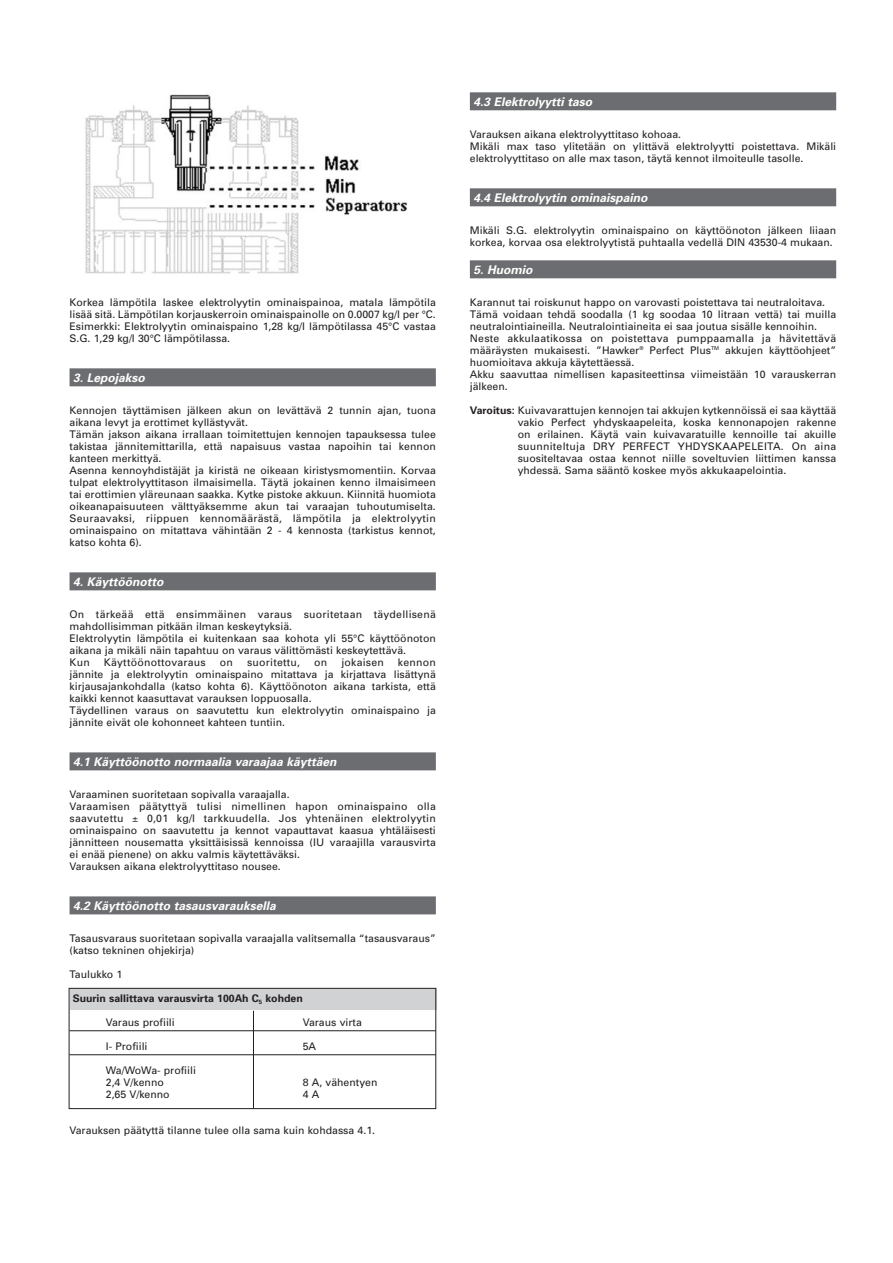
<style>
.page{position:relative;width:893px;height:1263px;background:#fff}
.page>*{position:absolute;margin:0;border:0;box-sizing:border-box;transform-origin:0 0}
.t1{font:italic 700 12px "Univers";color:#fff}
.t2{font:10.5px/12px "Univers";color:#231f20}
.t3{font:700 10.5px "Univers";color:#231f20}
.t4{font:10.5px "Univers";letter-spacing:.02em;color:#231f20}
.s1{font-weight:700}
</style>
<div class="page">
<div style="left:70px;top:988px;width:366px;height:22px;background:#d1d2d4"></div>
<div style="left:69px;top:988px;width:367px;height:121px;border:1px solid #231f20"></div>
<div style="left:70px;top:368px;width:366px;height:18px;background:#6c6d70"></div>
<div style="left:70px;top:572px;width:366px;height:18px;background:#6c6d70"></div>
<div style="left:70px;top:752px;width:366px;height:18px;background:#6c6d70"></div>
<div style="left:70px;top:896px;width:366px;height:18px;background:#6c6d70"></div>
<hr style="left:70px;top:1030px;width:366px;height:1px;background:#231f20">
<hr style="left:70px;top:1054px;width:366px;height:1px;background:#231f20">
<div style="left:470px;top:92px;width:366px;height:18px;background:#6c6d70"></div>
<div style="left:470px;top:188px;width:366px;height:18px;background:#6c6d70"></div>
<div style="left:470px;top:260px;width:366px;height:18px;background:#6c6d70"></div>
<hr style="left:253px;top:1011px;width:1px;height:97px;background:#231f20">
<img style="left:85px;top:94px;width:323px;height:180px">
<p class="t2" style="left:70px;top:297px;width:368px;text-align:justify">Korkea lämpötila laskee elektrolyytin ominaispainoa, matala lämpötila lisää sitä. Lämpötilan korjauskerroin ominaispainolle on 0.0007 kg/l per °C.<br>Esimerkki: Elektrolyytin ominaispaino 1,28 kg/l lämpötilassa 45°C vastaa S.G. 1,29 kg/l 30°C lämpötilassa.</p>
<p class="t1" style="left:73px;top:373px;width:73px">3. Lepojakso</p>
<p class="t2" style="left:70px;top:405px;width:368px">Kennojen täyttämisen jälkeen akun on levättävä 2 tunnin ajan, tuona aikana levyt ja erottimet kyllästyvät.<br>Tämän jakson aikana irrallaan toimitettujen kennojen tapauksessa tulee takistaa jännitemittarilla, että napaisuus vastaa napoihin tai kennon kanteen merkittyä.<br>Asenna kennoyhdistäjät ja kiristä ne oikeaan kiristysmomentiin. Korvaa tulpat elektrolyyttitason ilmaisimella. Täytä jokainen kenno ilmaisimeen tai erottimien yläreunaan saakka. Kytke pistoke akkuun. Kiinnitä huomiota oikeanapaisuuteen välttyäksemme akun tai varaajan tuhoutumiselta.<br>Seuraavaksi, riippuen kennomäärästä, lämpötila ja elektrolyytin ominaispaino on mitattava vähintään 2 - 4 kennosta (tarkistus kennot, katso kohta 6).</p>
<p class="t1" style="left:73px;top:577px;width:92px">4. Käyttöönotto</p>
<p class="t2" style="left:70px;top:609px;width:368px">On tärkeää että ensimmäinen varaus suoritetaan täydellisenä mahdollisimman pitkään ilman keskeytyksiä.<br>Elektrolyytin lämpötila ei kuitenkaan saa kohota yli 55°C käyttöönoton aikana ja mikäli näin tapahtuu on varaus välittömästi keskeytettävä.<br>Kun</p>
<p class="t2" style="left:70px;top:657px;width:368px;text-indent:328px">kennon jännite ja elektrolyytin ominaispaino mitattava ja kirjattava lisättynä kirjausajankohdalla (katso kohta 6). Käyttöönoton aikana tarkista, että kaikki kennot kaasuttavat varauksen loppuosalla.<br>Täydellinen varaus on saavutettu kun elektrolyytin ominaispaino ja jännite eivät ole kohonneet kahteen tuntiin.</p>
<p class="t1" style="left:73px;top:757px;width:265px">4.1 Käyttöönotto normaalia varaajaa käyttäen</p>
<p class="t2" style="left:70px;top:789px;width:368px">Varaaminen suoritetaan sopivalla varaajalla.<br>Varaamisen päätyttyä tulisi nimellinen hapon ominaispaino olla saavutettu ± 0,01 kg/l tarkkuudella. Jos yhtenäinen elektrolyytin ominaispaino on saavutettu ja kennot vapauttavat kaasua yhtäläisesti jännitteen nousematta yksittäisissä kennoissa (IU varaajilla varausvirta ei enää pienene) on akku valmis käytettäväksi.<br>Varauksen aikana elektrolyyttitaso nousee.</p>
<p class="t1" style="left:73px;top:901px;width:204px">4.2 Käyttöönotto tasausvarauksella</p>
<p class="t2" style="left:70px;top:933px;width:368px">Tasausvaraus suoritetaan sopivalla varaajalla valitsemalla “tasausvaraus” (katso tekninen ohjekirja)</p>
<p class="t2" style="left:70px;top:969px;width:54px">Taulukko 1</p>
<p class="t3" style="left:73px;top:994px;width:232px">Suurin sallittava varausvirta 100Ah C<sub>5</sub> kohden</p>
<p class="t2" style="left:106px;top:1017px;width:70px">Varaus profiili</p>
<p class="t2" style="left:303px;top:1017px;width:61px">Varaus virta</p>
<p class="t2" style="left:106px;top:1041px;width:43px">I- Profiili</p>
<p class="t2" style="left:303px;top:1041px;width:15px">5A</p>
<p class="t2" style="left:106px;top:1065px;width:92px">Wa/WoWa- profiili<br>2,4 V/kenno</p>
<p class="t4" style="left:104px;top:658px;width:103px">Käyttöönottovaraus</p>
<p class="t2" style="left:220px;top:657px;width:15px">on</p>
<p class="t4" style="left:247px;top:658px;width:55px">suoritettu,</p>
<p class="t2" style="left:314px;top:657px;width:15px">on</p>
<p class="t4" style="left:341px;top:658px;width:44px">jokaisen</p>
<p class="t2" style="left:303px;top:1077px;width:76px">8 A, vähentyen</p>
<p class="t2" style="left:106px;top:1089px;width:65px">2,65 V/kenno</p>
<p class="t2" style="left:303px;top:1089px;width:18px">4 A</p>
<p class="t2" style="left:70px;top:1125px;width:307px">Varauksen päätyttä tilanne tulee olla sama kuin kohdassa 4.1.</p>
<p class="t1" style="left:474px;top:97px;width:120px">4.3 Elektrolyytti taso</p>
<p class="t2" style="left:470px;top:129px;width:368px">Varauksen aikana elektrolyyttitaso kohoaa.<br>Mikäli max taso ylitetään on ylittävä elektrolyytti poistettava. Mikäli elektrolyyttitaso on alle max tason, täytä kennot ilmoiteulle tasolle.</p>
<p class="t1" style="left:474px;top:193px;width:176px">4.4 Elektrolyytin ominaispaino</p>
<p class="t2" style="left:470px;top:225px;width:368px">Mikäli S.G. elektrolyytin ominaispaino on käyttöönoton jälkeen liiaan korkea, korvaa osa elektrolyytistä puhtaalla vedellä DIN 43530-4 mukaan.</p>
<p class="t1" style="left:474px;top:265px;width:60px">5. Huomio</p>
<p class="t2" style="left:470px;top:297px;width:368px">Karannut tai roiskunut happo on varovasti poistettava tai neutraloitava.<br>Tämä voidaan tehdä soodalla (1 kg soodaa 10 litraan vettä) tai muilla neutralointiaineilla. Neutralointiaineita ei saa joutua sisälle kennoihin.<br>Neste akkulaatikossa on poistettava pumppaamalla ja hävitettävä määräysten mukaisesti. ”Hawker<sup>®</sup> Perfect Plus<sup>TM</sup> akkujen käyttöohjeet” huomioitava akkuja käytettäessä.<br>Akku saavuttaa nimellisen kapasiteettinsa viimeistään 10 varauskerran jälkeen.</p>
<p class="t2" style="left:518px;top:405px;width:320px;text-align:justify;text-indent:-48px"><span class="s1">Varoitus:</span> Kuivavarattujen kennojen tai akkujen kytkennöissä ei saa käyttää vakio Perfect yhdyskaapeleita, koska kennonapojen rakenne on erilainen. Käytä vain kuivavaratuille kennoille tai akuille suunniteltuja DRY PERFECT YHDYSKAAPELEITA. On aina suositeltavaa ostaa kennot niille soveltuvien liittimen kanssa yhdessä. Sama sääntö koskee myös akkukaapelointia.</p>
</div>
